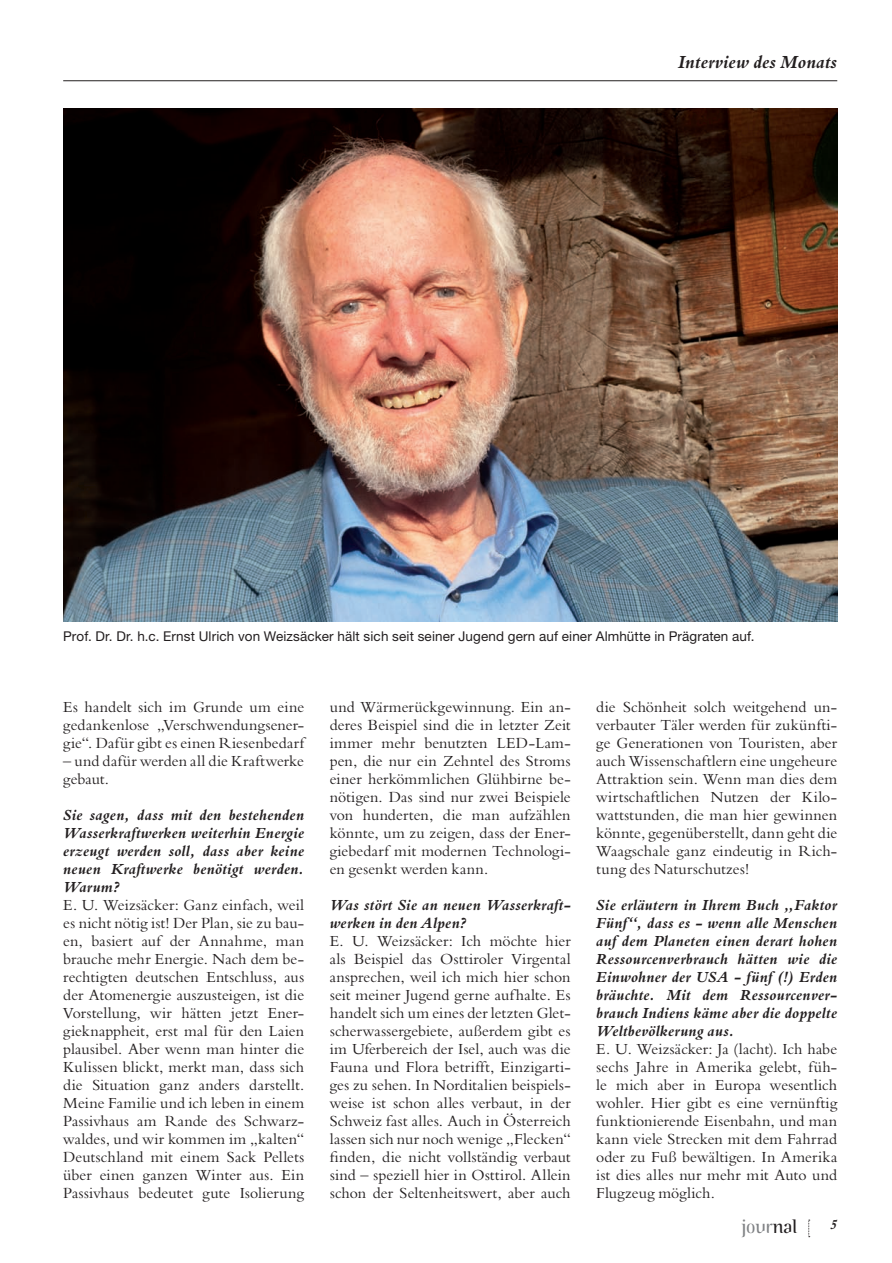
<style>
.page{position:relative;width:892px;height:1263px;background:#fff}
.page>*{position:absolute;margin:0;border:0;box-sizing:border-box;transform-origin:0 0}
.t1{font:300 19.5px "Binary ITC";color:#808285}
.t2{font:italic 700 18px "Bergamo";color:#231f20}
.t3{font:15px/18px "Bergamo";letter-spacing:.005em;color:#231f20;text-align:justify}
.t4{font:italic 700 15px/18px "Bergamo";letter-spacing:.015em;color:#231f20;text-align:justify}
.t5{font:13.5px "Helvetica Neue LT Std";letter-spacing:.01em;color:#231f20}
.t6{font:italic 700 13.5px "Bergamo";color:#231f20}
.s1{color:#231f20}
</style>
<div class="page">
<hr style="left:63px;top:80px;width:774px;height:1px;background:#231f20">
<svg style="left:808px;top:1219px;width:2px;height:17px"></svg>
<img style="left:63px;top:109px;width:774px;height:512px">
<p class="t2" style="left:678px;top:52px;width:161px">Interview des Monats</p>
<p class="t5" style="left:63px;top:628px;width:693px">Prof. Dr. Dr. h.c. Ernst Ulrich von Weizsäcker hält sich seit seiner Jugend gern auf einer Almhütte in Prägraten auf.</p>
<p class="t3" style="left:63px;top:698px;width:242px">Es handelt sich im Grunde um eine gedankenlose „Verschwendungsener&shy;gie“. Dafür gibt es einen Riesenbedarf</p>
<p class="t3" style="left:63px;top:752px;width:242px">– und dafür werden all die Kraftwerke gebaut.</p>
<p class="t4" style="left:63px;top:805px;width:242px">Sie sagen, dass mit den bestehenden Wasserkraftwerken weiterhin Energie erzeugt werden soll, dass aber keine neuen Kraftwerke benötigt werden.<br>Warum?</p>
<p class="t3" style="left:63px;top:896px;width:242px">E. U. Weizsäcker: Ganz einfach, weil es nicht nötig ist! Der Plan, sie zu bau&shy;en, basiert auf der Annahme, man brauche mehr Energie. Nach dem be&shy;rechtigten deutschen Entschluss, aus der Atomenergie auszusteigen, ist die Vorstellung, wir hätten jetzt Ener&shy;gieknappheit, erst mal für den Laien plausibel. Aber wenn man hinter die Kulissen blickt, merkt man, dass sich die Situation ganz anders darstellt.<br>Meine Familie und ich leben in einem Passivhaus am Rande des Schwarz&shy;waldes, und wir kommen im „kalten“ Deutschland mit einem Sack Pellets über einen ganzen Winter aus. Ein Passivhaus bedeutet gute Isolierung</p>
<p class="t3" style="left:330px;top:698px;width:242px">und Wärmerückgewinnung. Ein an&shy;deres Beispiel sind die in letzter Zeit immer mehr benutzten LED-Lam&shy;pen, die nur ein Zehntel des Stroms einer herkömmlichen Glühbirne be&shy;nötigen. Das sind nur zwei Beispiele von hunderten, die man aufzählen könnte, um zu zeigen, dass der Ener&shy;giebedarf mit modernen Technologi&shy;en gesenkt werden kann.</p>
<p class="t4" style="left:330px;top:895px;width:242px">Was stört Sie an neuen Wasserkraft&shy;werken in den Alpen?</p>
<p class="t3" style="left:330px;top:932px;width:242px">E. U. Weizsäcker: Ich möchte hier als Beispiel das Osttiroler Virgental ansprechen, weil ich mich hier schon seit meiner Jugend gerne aufhalte. Es handelt sich um eines der letzten Glet&shy;scherwassergebiete, außerdem gibt es im Uferbereich der Isel, auch was die Fauna und Flora betrifft, Einzigarti&shy;ges zu sehen. In Norditalien beispiels&shy;weise ist schon alles verbaut, in der Schweiz fast alles. Auch in Österreich lassen sich nur noch wenige „Flecken“ finden, die nicht vollständig verbaut sind – speziell hier in Osttirol. Allein schon der Seltenheitswert, aber auch</p>
<p class="t3" style="left:596px;top:698px;width:242px">die Schönheit solch weitgehend un&shy;verbauter Täler werden für zukünfti&shy;ge Generationen von Touristen, aber auch Wissenschaftlern eine ungeheure Attraktion sein. Wenn man dies dem wirtschaftlichen Nutzen der Kilo&shy;wattstunden, die man hier gewinnen könnte, gegenüberstellt, dann geht die Waagschale ganz eindeutig in Rich&shy;tung des Naturschutzes!</p>
<p class="t4" style="left:596px;top:895px;width:242px">Sie erläutern in Ihrem Buch „Faktor Fünf“, dass es - wenn alle Menschen auf dem Planeten einen derart hohen Ressourcenverbrauch hätten wie die Einwohner der USA - fünf (!) Erden bräuchte. Mit dem Ressourcenver&shy;brauch Indiens käme aber die doppelte Weltbevölkerung aus.</p>
<p class="t3" style="left:596px;top:1040px;width:242px">E. U. Weizsäcker: Ja (lacht). Ich habe sechs Jahre in Amerika gelebt, füh&shy;le mich aber in Europa wesentlich wohler. Hier gibt es eine vernünftig funktionierende Eisenbahn, und man kann viele Strecken mit dem Fahrrad oder zu Fuß bewältigen. In Amerika ist dies alles nur mehr mit Auto und Flugzeug möglich.</p>
<h1 class="t1" style="left:741px;top:1214px;width:58px">jour<span class="s1">nal</span></h1>
<p class="t6" style="left:830px;top:1215px;width:8px">5</p>
</div>
